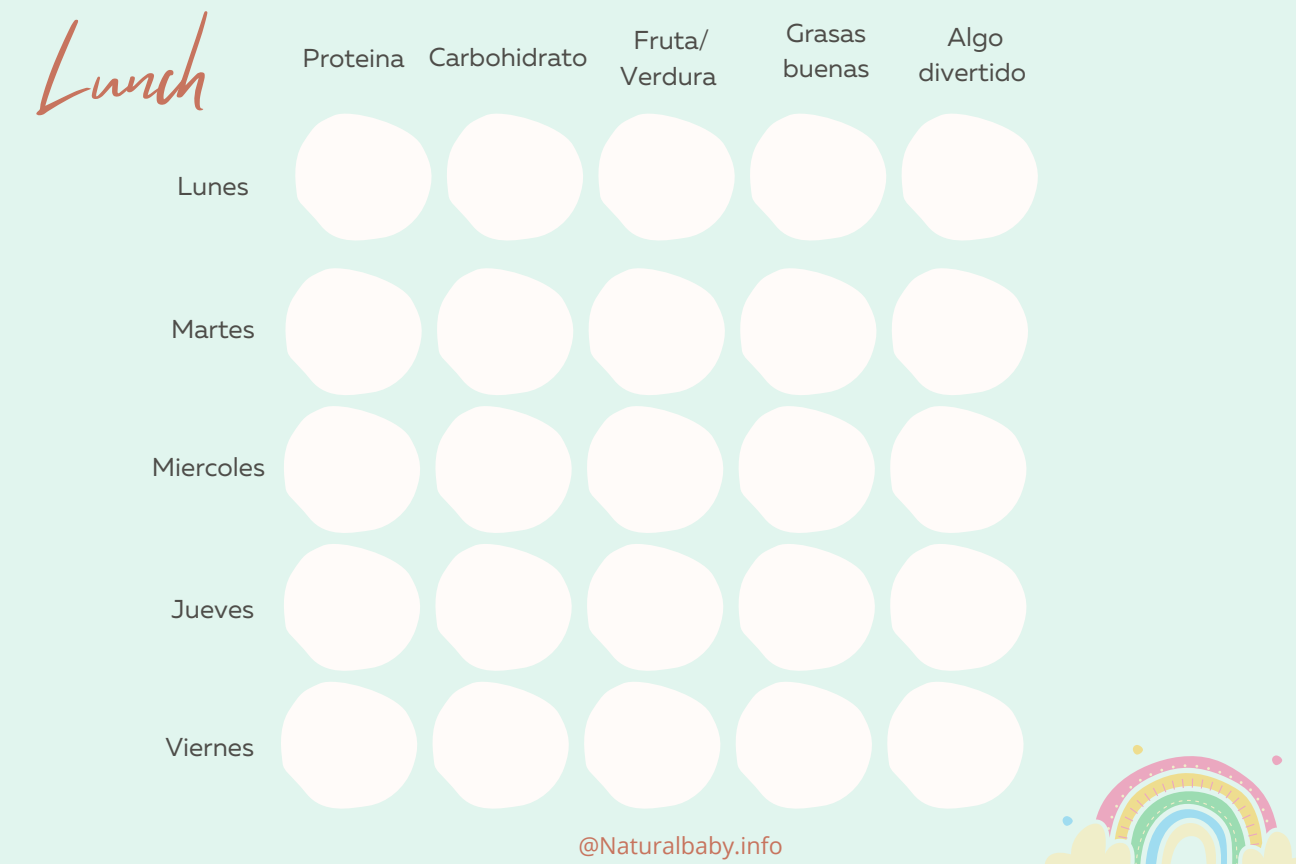
<style>
.page{position:relative;width:1296px;height:864px;background:#e1f5ee}
.page>*{position:absolute;margin:0;border:0;box-sizing:border-box;transform-origin:0 0}
.t1{font:83.25px "Mistrully";color:#c7745e}
.t2{font:25.8px/35.5px "Muller";color:#4e4d49;text-align:center}
.t3{font:23.4px "Open Sans";color:#c7745e}
</style>
<div class="page">
<svg style="left:1045px;top:745px;width:251px;height:119px"></svg>
<svg style="left:295px;top:113px;width:137px;height:128px"></svg>
<svg style="left:447px;top:113px;width:136px;height:128px"></svg>
<svg style="left:598px;top:113px;width:137px;height:128px"></svg>
<svg style="left:750px;top:113px;width:136px;height:128px"></svg>
<svg style="left:901px;top:113px;width:137px;height:128px"></svg>
<svg style="left:281px;top:268px;width:747px;height:541px"></svg>
<h1 class="t1" style="left:39px;top:7px;width:169px">Lunch</h1>
<p class="t2" style="left:177px;top:170px;width:73px">Lunes</p>
<p class="t2" style="left:303px;top:41px;width:286px">Proteina Carbohidrato</p>
<p class="t2" style="left:620px;top:24px;width:98px">Fruta/<br>Verdura</p>
<p class="t2" style="left:783px;top:17px;width:88px;text-align:left">Grasas buenas</p>
<p class="t2" style="left:919px;top:21px;width:109px">Algo divertido</p>
<p class="t2" style="left:171px;top:313px;width:85px">Martes</p>
<p class="t2" style="left:152px;top:452px;width:115px">Miercoles</p>
<p class="t2" style="left:172px;top:593px;width:84px">Jueves</p>
<p class="t2" style="left:165px;top:731px;width:90px">Viernes</p>
<p class="t3" style="left:578px;top:829px;width:206px">@Naturalbaby.info</p>
</div>
